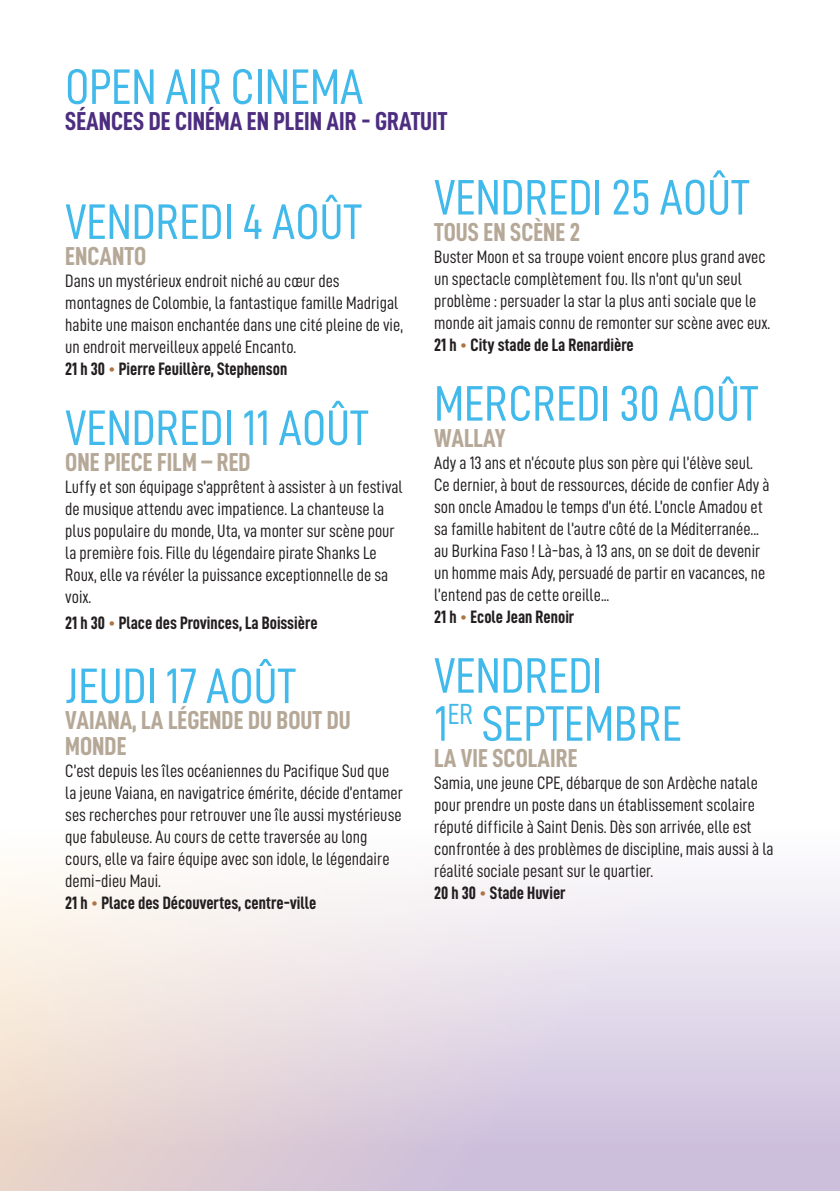
<style>
.page{position:relative;width:840px;height:1191px;background:#fff}
.page>*{position:absolute;margin:0;border:0;box-sizing:border-box;transform-origin:0 0}
.t1{font:50px/48px "D DIN Condensed";color:#41b9ea}
.t2{font:26px/26px "D DIN Condensed Bold";color:#b6a897}
.t3{font:26px "D DIN Condensed Bold";color:#4d2d80}
.t4{font:18px/22px "D DIN Condensed";color:#231f20}
.t5{font:18px "D DIN Condensed Bold";color:#231f20}
.s1{font-family:"D DIN Condensed";color:#ae733f}
</style>
<div class="page">
<svg style="left:0;top:872px;width:839px;height:319px;background:#e6dbe4"></svg>
<h1 class="t1" style="left:65px;top:62px;width:299px">OPEN AIR CINEMA</h1>
<h2 class="t3" style="left:65px;top:107px;width:383px">SÉANCES DE CINÉMA EN PLEIN AIR - GRATUIT</h2>
<h1 class="t1" style="left:65px;top:197px;width:298px">VENDREDI 4 AOÛT</h1>
<h2 class="t2" style="left:65px;top:242px;width:82px">ENCANTO</h2>
<p class="t4" style="left:65px;top:269px;width:339px">Dans un mystérieux endroit niché au cœur des montagnes de Colombie, la fantastique famille Madrigal habite une maison enchantée dans une cité pleine de vie, un endroit merveilleux appelé Encanto.</p>
<p class="t5" style="left:65px;top:359px;width:223px">21 h 30 <span class="s1">•</span> Pierre Feuillère, Stephenson</p>
<h1 class="t1" style="left:65px;top:403px;width:304px">VENDREDI 11 AOÛT</h1>
<h2 class="t2" style="left:65px;top:448px;width:187px">ONE PIECE FILM – RED</h2>
<p class="t4" style="left:65px;top:475px;width:339px">Luffy et son équipage s'apprêtent à assister à un festival de musique attendu avec impatience. La chanteuse la plus populaire du monde, Uta, va monter sur scène pour la première fois. Fille du légendaire pirate Shanks Le Roux, elle va révéler la puissance exceptionnelle de sa voix.</p>
<p class="t5" style="left:65px;top:613px;width:254px">21 h 30 <span class="s1">•</span> Place des Provinces, La Boissière</p>
<h1 class="t1" style="left:65px;top:661px;width:232px">JEUDI 17 AOÛT</h1>
<h2 class="t2" style="left:65px;top:706px;width:287px">VAIANA, LA LÉGENDE DU BOUT DU<br>MONDE</h2>
<p class="t4" style="left:65px;top:759px;width:339px">C’est depuis les îles océaniennes du Pacifique Sud que la jeune Vaiana, en navigatrice émérite, décide d’entamer ses recherches pour retrouver une île aussi mystérieuse que fabuleuse. Au cours de cette traversée au long cours, elle va faire équipe avec son idole, le légendaire demi-dieu Maui.</p>
<p class="t5" style="left:65px;top:893px;width:252px">21 h <span class="s1">•</span> Place des Découvertes, centre-ville</p>
<h1 class="t1" style="left:434px;top:172px;width:316px">VENDREDI 25 AOÛT</h1>
<h2 class="t2" style="left:434px;top:218px;width:147px">TOUS EN SCÈNE 2</h2>
<p class="t4" style="left:434px;top:245px;width:337px">Buster Moon et sa troupe voient encore plus grand avec un spectacle complètement fou. Ils n'ont qu'un seul problème : persuader la star la plus anti sociale que le monde ait jamais connu de remonter sur scène avec eux.</p>
<p class="t5" style="left:434px;top:334px;width:201px">21 h <span class="s1">•</span> City stade de La Renardière</p>
<h1 class="t1" style="left:434px;top:378px;width:325px">MERCREDI 30 AOÛT</h1>
<h2 class="t2" style="left:434px;top:424px;width:73px">WALLAY</h2>
<p class="t4" style="left:434px;top:451px;width:336px">Ady a 13 ans et n’écoute plus son père qui l’élève seul.<br>Ce dernier, à bout de ressources, décide de confier Ady à son oncle Amadou le temps d’un été. L’oncle Amadou et sa famille habitent de l’autre côté de la Méditerranée... au Burkina Faso ! Là-bas, à 13 ans, on se doit de devenir un homme mais Ady, persuadé de partir en vacances, ne l’entend pas de cette oreille...</p>
<p class="t5" style="left:434px;top:606px;width:142px">21 h <span class="s1">•</span> Ecole Jean Renoir</p>
<h1 class="t1" style="left:434px;top:650px;width:249px">VENDREDI<br>1<sup>ER</sup> SEPTEMBRE</h1>
<h2 class="t2" style="left:434px;top:744px;width:145px">LA VIE SCOLAIRE</h2>
<p class="t4" style="left:434px;top:771px;width:341px">Samia, une jeune CPE, débarque de son Ardèche natale pour prendre un poste dans un établissement scolaire réputé difficile à Saint Denis. Dès son arrivée, elle est confrontée à des problèmes de discipline, mais aussi à la réalité sociale pesant sur le quartier.</p>
<p class="t5" style="left:434px;top:882px;width:133px">20 h 30 <span class="s1">•</span> Stade Huvier</p>
</div>
